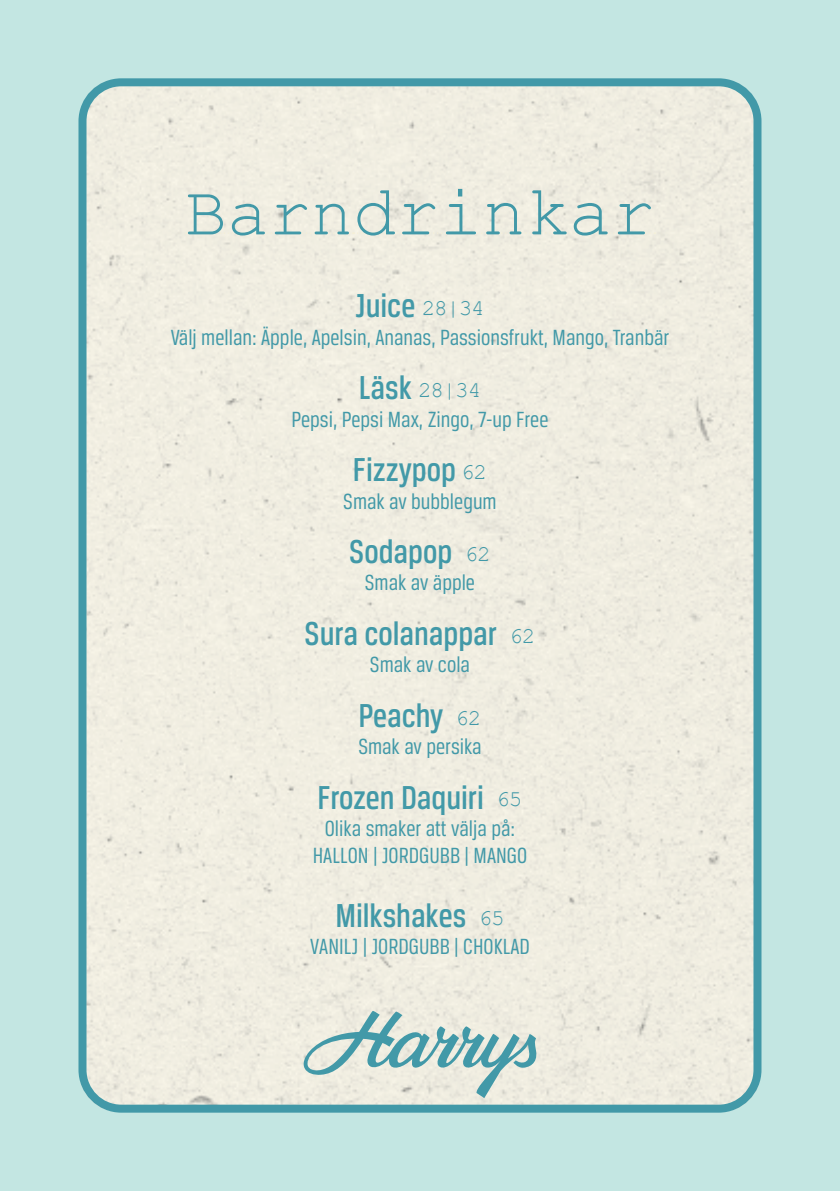
<style>
.page{position:relative;width:840px;height:1191px;background:#fff}
.page>*{position:absolute;margin:0;border:0;box-sizing:border-box;transform-origin:0 0}
.Rubrik_för-__huvud{font:71.8px "Courier New";color:#4299a8}
.Maträtt_beskrivning{font:500 35.2px "Breuer Condensed";color:#4299a8}
.Maträtt___pris_rubri{font:500 35.2px "Breuer Condensed";color:#4299a8}
.Maträtt_beskrivning-2{font:23.4px/27.2px "Breuer Condensed";color:#4299a8;text-align:center}
.Maträtt___pris_rubri-2{font:23.4px "Breuer Condensed";color:#4299a8}
.Maträtt___pris_rubri-3{font:22.6px "Courier New";color:#4299a8}
.s1{font-size:70px}
.s2{font-family:"Courier New";font-weight:400;font-size:22.6px}
.s3{font-family:"Breuer Condensed";font-weight:500;font-size:35.2px}
</style>
<div class="page">
<div style="left:79px;top:79px;width:681px;height:1032px;background:#f0ede1"></div>
<div style="left:78px;top:78px;width:683px;height:1034px;border:8px solid #4299a8;border-radius:39px"></div>
<svg style="left:297px;top:1010px;width:240px;height:88px;background:#c9d9d3"></svg>
<svg style="left:185px;top:232px;width:470px;height:2px"></svg>
<p class="Rubrik_för-__huvud" style="left:185px;top:168px;width:471px"><span class="s1">Barn</span>drinkar</p>
<p class="Maträtt___pris_rubri" style="left:355px;top:287px;width:131px">Juice <span class="s2">28|34</span></p>
<p class="Maträtt_beskrivning-2" style="left:171px;top:323px;width:500px">Välj mellan: Äpple, Apelsin, Ananas, Passionsfrukt, Mango, Tranbär</p>
<p class="Maträtt___pris_rubri-3" style="left:358px;top:376px;width:124px"><span class="s3">Läsk</span> 28|34</p>
<p class="Maträtt_beskrivning-2" style="left:291px;top:405px;width:258px">Pepsi, Pepsi Max, Zingo, 7-up Free</p>
<p class="Maträtt___pris_rubri" style="left:353px;top:450px;width:135px">Fizzypop <span class="s2">62</span></p>
<p class="Maträtt_beskrivning-2" style="left:343px;top:487px;width:155px">Smak av bubblegum</p>
<p class="Maträtt___pris_rubri" style="left:349px;top:532px;width:143px">Sodapop <span class="s2">62</span></p>
<p class="Maträtt___pris_rubri-2" style="left:364px;top:570px;width:112px">Smak av äpple</p>
<p class="Maträtt_beskrivning" style="left:304px;top:614px;width:232px">Sura colanappar <span class="s2">62</span></p>
<p class="Maträtt_beskrivning-2" style="left:370px;top:651px;width:101px">Smak av cola</p>
<p class="Maträtt_beskrivning" style="left:358px;top:696px;width:124px">Peachy <span class="s2">62</span></p>
<p class="Maträtt_beskrivning-2" style="left:358px;top:732px;width:125px">Smak av persika</p>
<p class="Maträtt_beskrivning" style="left:317px;top:778px;width:206px">Frozen Daquiri <span class="s2">65</span></p>
<p class="Maträtt_beskrivning-2" style="left:312px;top:814px;width:216px">Olika smaker att välja på:<br>HALLON | JORDGUBB | MANGO</p>
<p class="Maträtt_beskrivning" style="left:335px;top:896px;width:171px">Milkshakes <span class="s2">65</span></p>
<p class="Maträtt_beskrivning-2" style="left:310px;top:933px;width:221px">VANILJ | JORDGUBB | CHOKLAD</p>
</div>
